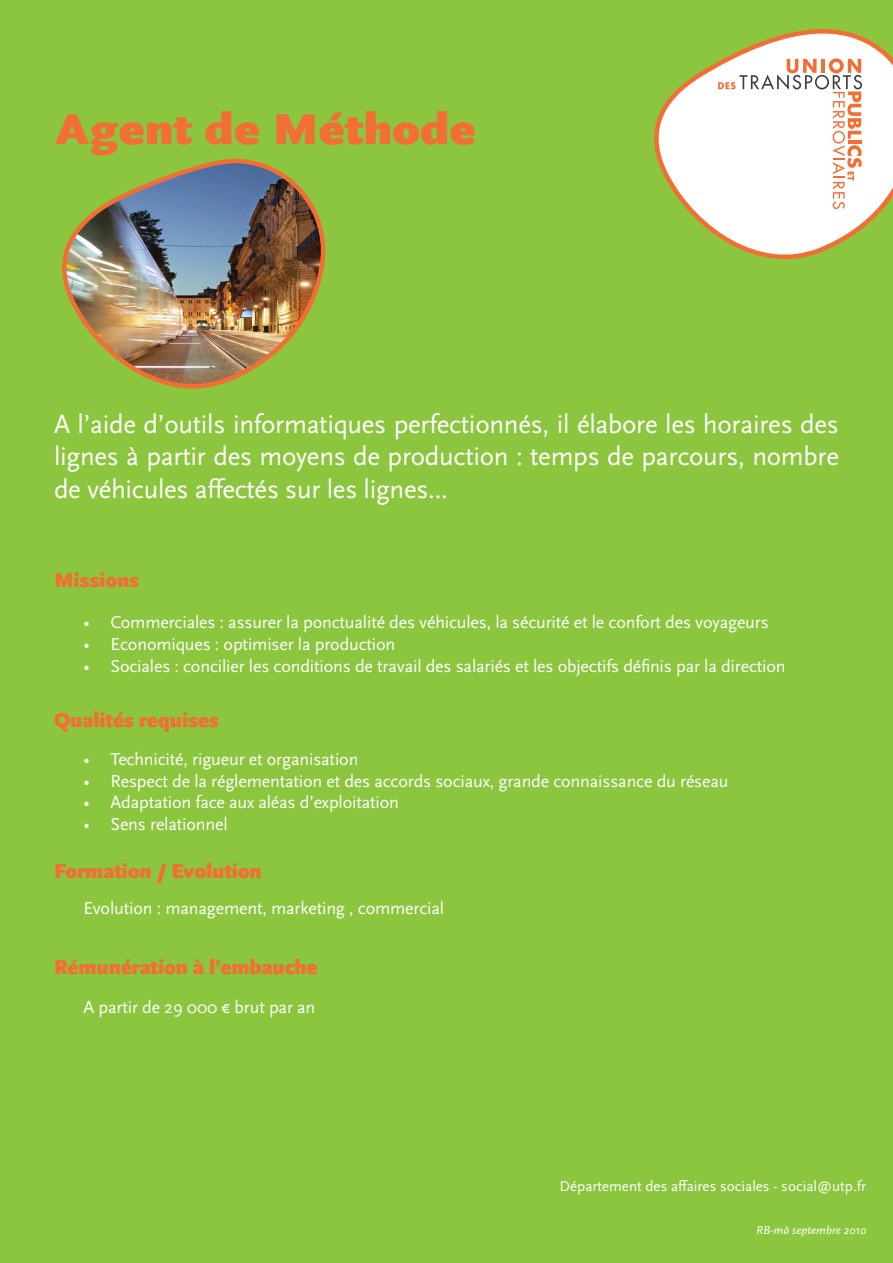
<style>
.page{position:relative;width:893px;height:1263px;background:#fff}
.page>*{position:absolute;margin:0;border:0;box-sizing:border-box;transform-origin:0 0}
.t1{font:900 45px "Scala Sans OT";color:#f26e35;scale:1.1 1}
.t2{font:27px/32.4px "Scala Sans OT";letter-spacing:-.01em;color:#fff;text-align:justify}
.t3{font:900 21px "Scala Sans OT";letter-spacing:-.01em;color:#f26e35}
.t4{font:18px "Scala Sans OT";letter-spacing:-.01em;color:#fff}
.t5{font:15px "Scala Sans OT";color:#fff}
.t6{font:italic 12px "Scala Sans OT";color:#fff}
</style>
<div class="page">
<div style="left:0;top:1px;width:893px;height:1261px;background:#8bc63e"></div>
<img style="left:62px;top:158px;width:264px;height:231px">
<svg style="left:654px;top:29px;width:238px;height:230px"></svg>
<svg style="left:718px;top:58px;width:144px;height:151px;background:#f9eee9"></svg>
<h1 class="t1" style="left:55px;top:104px;width:384px">Agent de Méthode</h1>
<h2 class="t2" style="left:54px;top:408px;width:786px">A l’aide d’outils informatiques perfectionnés, il élabore les horaires des lignes à partir des moyens de production : temps de parcours, nombre de véhicules affectés sur les lignes...</h2>
<p class="t3" style="left:54px;top:568px;width:87px">Missions</p>
<p class="t4" style="left:84px;top:613px;width:687px">• Commerciales : assurer la ponctualité des véhicules, la sécurité et le confort des voyageurs</p>
<p class="t4" style="left:84px;top:634px;width:313px">• Economiques : optimiser la production</p>
<p class="t4" style="left:84px;top:656px;width:704px">• Sociales : concilier les conditions de travail des salariés et les objectifs définis par la direction</p>
<p class="t3" style="left:54px;top:708px;width:166px">Qualités requises</p>
<p class="t4" style="left:84px;top:749px;width:276px">• Technicité, rigueur et organisation</p>
<p class="t4" style="left:84px;top:771px;width:646px">• Respect de la réglementation et des accords sociaux, grande connaissance du réseau</p>
<p class="t4" style="left:84px;top:793px;width:317px">• Adaptation face aux aléas d’exploitation</p>
<p class="t4" style="left:84px;top:814px;width:146px">• Sens relationnel</p>
<p class="t3" style="left:54px;top:859px;width:209px">Formation / Evolution</p>
<p class="t4" style="left:84px;top:898px;width:362px">Evolution : management, marketing , commercial</p>
<p class="t3" style="left:54px;top:955px;width:265px">Rémunération à l’embauche</p>
<p class="t4" style="left:84px;top:997px;width:233px">A partir de 29 000 € brut par an</p>
<p class="t5" style="left:559px;top:1178px;width:308px">Département des affaires sociales - social@utp.fr</p>
<p class="t6" style="left:756px;top:1224px;width:111px">RB-mà septembre 2010</p>
</div>
